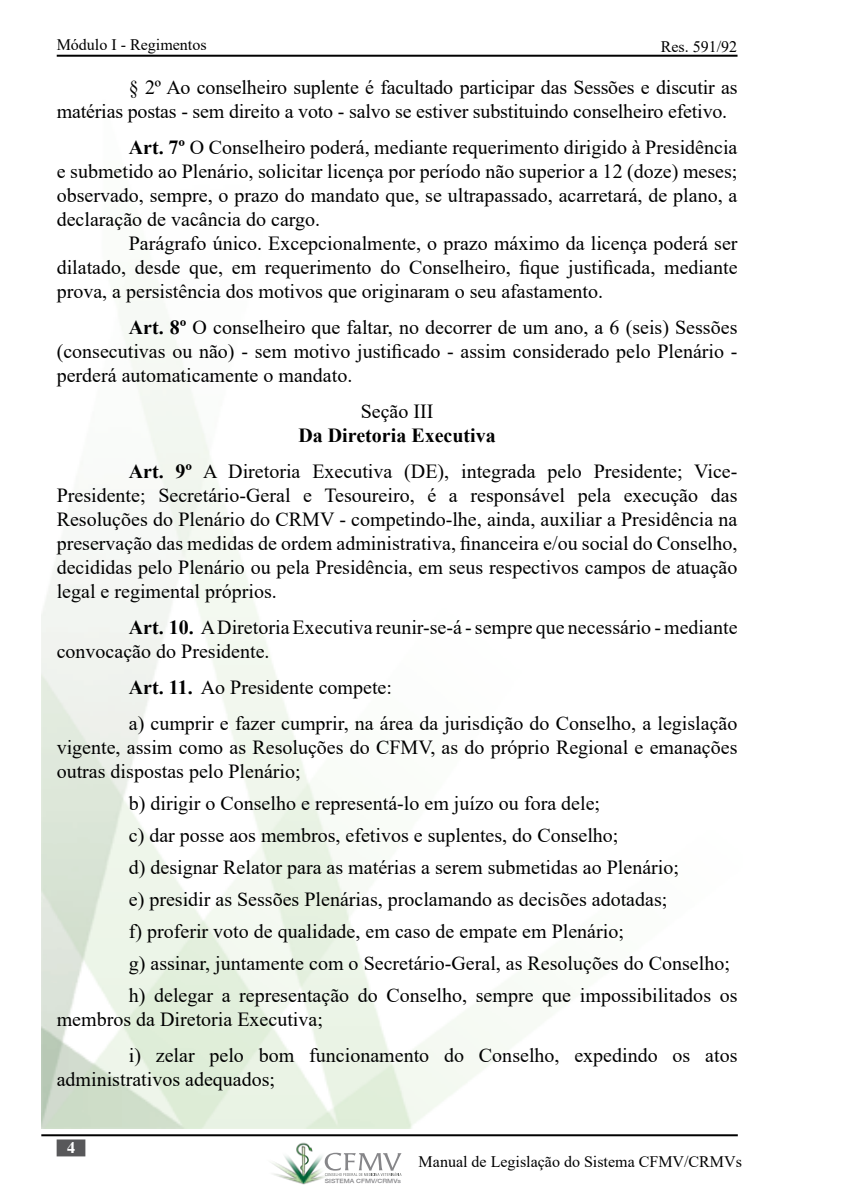
<style>
.page{position:relative;width:851px;height:1191px;background:#fff}
.page>*{position:absolute;margin:0;border:0;box-sizing:border-box;transform-origin:0 0}
.t1{font:20px/24px "Times New Roman";color:#000}
.t2{font:16px "Times New Roman";color:#000}
.t3{font:700 16px "Times";color:#fff}
.t4{font:500 5.8px "Helvetica Neue";color:#868689;scale:1.16 1}
.s1{font-weight:700}
</style>
<div class="page">
<hr style="left:41px;top:1134px;width:696px;height:2px;background:#000">
<hr style="left:57px;top:55px;width:680px;height:2px;background:#000">
<div style="left:57px;top:1139px;width:28px;height:17px;background:#58585a;border:2px solid #58585a"></div>
<img style="left:253px;top:1136px;width:166px;height:49px">
<svg style="left:324px;top:1152px;width:77px;height:24px"></svg>
<p class="t2" style="left:57px;top:34px;width:151px">Módulo I - Regimentos</p>
<p class="t2" style="left:660px;top:35px;width:78px">Res. 591/92</p>
<p class="t1" style="left:57px;top:75px;width:682px;text-indent:72px">§ 2º Ao conselheiro suplente é facultado participar das Sessões e discutir as matérias postas - sem direito a voto - salvo se estiver substituindo conselheiro efetivo.</p>
<p class="t1" style="left:57px;top:135px;width:682px;text-align:justify;text-indent:72px"><span class="s1">Art. 7º</span> O Conselheiro poderá, mediante requerimento dirigido à Presidência e submetido ao Plenário, solicitar licença por período não superior a 12 (doze) meses; observado, sempre, o prazo do mandato que, se ultrapassado, acarretará, de plano, a declaração de vacância do cargo.</p>
<p class="t1" style="left:57px;top:231px;width:682px;text-align:justify;text-indent:72px">Parágrafo único. Excepcionalmente, o prazo máximo da licença poderá ser dilatado, desde que, em requerimento do Conselheiro, fique justificada, mediante prova, a persistência dos motivos que originaram o seu afastamento.</p>
<p class="t1" style="left:57px;top:315px;width:682px;text-align:justify;text-indent:72px"><span class="s1">Art. 8º</span> O conselheiro que faltar, no decorrer de um ano, a 6 (seis) Sessões (consecutivas ou não) - sem motivo justificado - assim considerado pelo Plenário - perderá automaticamente o mandato.</p>
<p class="t1" style="left:360px;top:399px;width:74px">Seção III</p>
<p class="t1" style="left:129px;top:417px;width:610px;line-height:36px;text-indent:169px"><span class="s1">Da Diretoria Executiva<br>Art. 9º</span> A Diretoria Executiva (DE), integrada pelo Presidente; Vice-</p>
<p class="t1" style="left:57px;top:483px;width:682px;text-align:justify">Presidente; Secretário-Geral e Tesoureiro, é a responsável pela execução das Resoluções do Plenário do CRMV - competindo-lhe, ainda, auxiliar a Presidência na preservação das medidas de ordem administrativa, financeira e/ou social do Conselho, decididas pelo Plenário ou pela Presidência, em seus respectivos campos de atuação legal e regimental próprios.</p>
<p class="t1" style="left:57px;top:615px;width:682px;text-indent:72px"><span class="s1">Art. 10.</span> A Diretoria Executiva reunir-se-á - sempre que necessário - mediante convocação do Presidente.</p>
<p class="t1" style="left:129px;top:669px;width:610px;line-height:36px"><span class="s1">Art. 11.</span> Ao Presidente compete:<br>a) cumprir e fazer cumprir, na área da jurisdição do Conselho, a legislação</p>
<p class="t1" style="left:57px;top:735px;width:682px">vigente, assim como as Resoluções do CFMV, as do próprio Regional e emanações outras dispostas pelo Plenário;</p>
<p class="t1" style="left:129px;top:787px;width:610px;line-height:32px">b) dirigir o Conselho e representá-lo em juízo ou fora dele;<br>c) dar posse aos membros, efetivos e suplentes, do Conselho;<br>d) designar Relator para as matérias a serem submetidas ao Plenário;<br>e) presidir as Sessões Plenárias, proclamando as decisões adotadas;<br>f) proferir voto de qualidade, em caso de empate em Plenário;<br>g) assinar, juntamente com o Secretário-Geral, as Resoluções do Conselho; h) delegar a representação do Conselho, sempre que impossibilitados os</p>
<p class="t1" style="left:129px;top:1001px;width:610px;line-height:36px;text-indent:-72px">membros da Diretoria Executiva;<br>i) zelar pelo bom funcionamento do Conselho, expedindo os atos</p>
<p class="t1" style="left:57px;top:1067px;width:220px">administrativos adequados;</p>
<p class="t3" style="left:67px;top:1137px;width:9px">4</p>
<p class="t4" style="left:325px;top:1177px;width:67px">SISTEMA CFMV/CRMVs</p>
<p class="t2" style="left:418px;top:1150px;width:325px">Manual de Legislação do Sistema CFMV/CRMVs</p>
</div>
